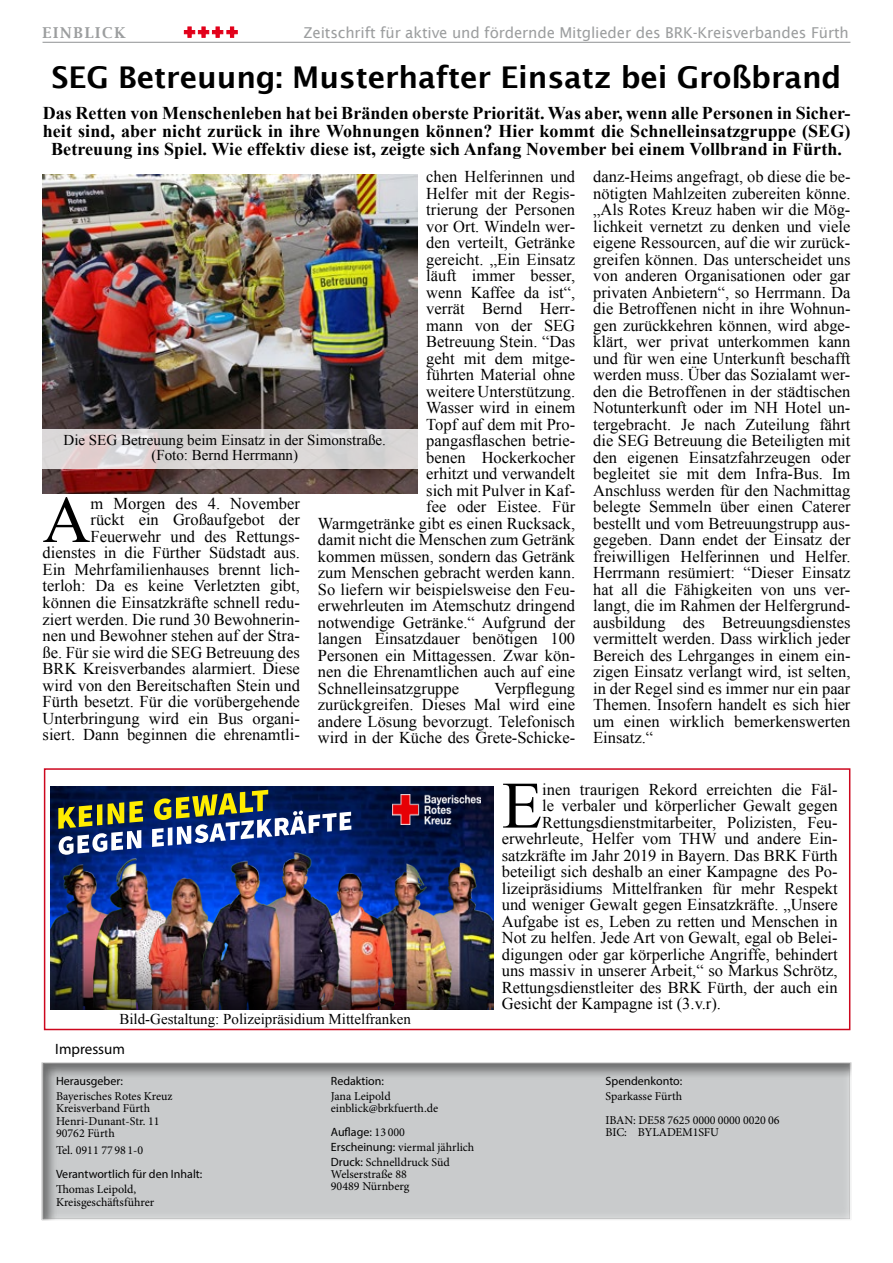
<style>
.page{position:relative;width:893px;height:1263px;background:#fff}
.page>*{position:absolute;margin:0;border:0;box-sizing:border-box;transform-origin:0 0}
.t1{font:66.3px "Times New Roman";color:#000}
.t2{font:600 30px "Lucida Sans";letter-spacing:-.005em;color:#000}
.t3{font:700 18px/18px "Times New Roman";letter-spacing:.005em;color:#000;text-align:center}
.t4{font:16.5px/16.5px "Times New Roman";color:#000;text-align:justify}
.t5{font:15px/15px "Times New Roman";color:#000;text-align:center}
.t6{font:15px "Lucida Sans";letter-spacing:-.01em;color:#9c9e9f}
.t7{font:15px "Myriad Pro";color:#000}
.t8{font:600 15px "Lucida Bright";letter-spacing:.11em;color:#9c9e9f}
.t9{font:12px/12px "Minion Pro";color:#000}
.t10{font:12px "Myriad Pro";color:#000}
.s1{font-family:"Minion Pro"}
.s2{font-family:"Myriad Pro"}
</style>
<div class="page">
<div style="left:44px;top:768px;width:806px;height:262px;background:#fff;border:2px solid #cd071e"></div>
<div style="left:36px;top:1056px;width:822px;height:171px;background:#000;opacity:.51"></div>
<hr style="left:43px;top:42px;width:807px;height:1px;background:#9c9e9f">
<svg style="left:184px;top:27px;width:53px;height:11px"></svg>
<img style="left:43px;top:174px;width:375px;height:319px">
<svg style="left:43px;top:429px;width:375px;height:39px;background:#dad6d5"></svg>
<img style="left:50px;top:787px;width:443px;height:87px">
<img style="left:392px;top:795px;width:89px;height:29px">
<img style="left:457px;top:859px;width:36px;height:151px">
<img style="left:358px;top:857px;width:99px;height:153px">
<img style="left:50px;top:859px;width:31px;height:151px">
<img style="left:81px;top:855px;width:104px;height:155px">
<img style="left:145px;top:874px;width:48px;height:136px">
<img style="left:343px;top:868px;width:59px;height:142px">
<img style="left:249px;top:855px;width:94px;height:155px">
<img style="left:193px;top:857px;width:100px;height:153px">
<svg style="left:58px;top:790px;width:293px;height:65px;background:#475970"></svg>
<p class="t8" style="left:43px;top:24px;width:85px">EINBLICK</p>
<p class="t6" style="left:304px;top:24px;width:547px">Zeitschrift für aktive und fördernde Mitglieder des BRK-Kreisverbandes Fürth</p>
<h2 class="t2" style="left:52px;top:60px;width:791px">SEG Betreuung: Musterhafter Einsatz bei Großbrand</h2>
<p class="t3" style="left:43px;top:104px;width:809px">Das Retten von Menschenleben hat bei Bränden oberste Priorität. Was aber, wenn alle Personen in Sicher&shy;heit sind, aber nicht zurück in ihre Wohnungen können? Hier kommt die Schnelleinsatzgruppe (SEG)<br>Betreuung ins Spiel. Wie effektiv diese ist, zeigte sich Anfang November bei einem Vollbrand in Fürth.</p>
<p class="t4" style="left:426px;top:168px;width:150px">chen Helferinnen und</p>
<p class="t4" style="left:426px;top:184px;width:150px">Helfer mit der Regis-</p>
<p class="t4" style="left:426px;top:201px;width:150px">trierung der Personen</p>
<p class="t4" style="left:426px;top:217px;width:150px">vor Ort. Windeln wer-</p>
<p class="t4" style="left:426px;top:234px;width:150px">den verteilt, Getränke</p>
<p class="t4" style="left:426px;top:250px;width:150px">gereicht. „Ein Einsatz</p>
<p class="t4" style="left:426px;top:267px;width:150px">läuft immer besser,</p>
<p class="t4" style="left:426px;top:283px;width:150px">wenn Kaffee da ist“,</p>
<p class="t4" style="left:426px;top:300px;width:150px">verrät Bernd Herr-</p>
<p class="t4" style="left:426px;top:316px;width:150px">mann von der SEG</p>
<p class="t4" style="left:426px;top:333px;width:150px">Betreuung Stein. “Das</p>
<p class="t4" style="left:426px;top:349px;width:150px">geht mit dem mitge-</p>
<p class="t4" style="left:426px;top:366px;width:150px">führten Material ohne</p>
<p class="t4" style="left:426px;top:382px;width:150px">weitere Unterstützung.</p>
<p class="t4" style="left:426px;top:399px;width:150px">Wasser wird in einem</p>
<p class="t4" style="left:426px;top:415px;width:150px">Topf auf dem mit Pro-</p>
<p class="t4" style="left:426px;top:432px;width:150px">pangasflaschen betrie-</p>
<p class="t4" style="left:426px;top:448px;width:150px">benen Hockerkocher</p>
<p class="t4" style="left:426px;top:465px;width:150px">erhitzt und verwandelt</p>
<p class="t4" style="left:426px;top:481px;width:150px">sich mit Pulver in Kaf-</p>
<p class="t4" style="left:426px;top:498px;width:150px">fee oder Eistee. Für</p>
<p class="t4" style="left:318px;top:514px;width:259px">Warmgetränke gibt es einen Rucksack,</p>
<p class="t4" style="left:318px;top:531px;width:259px">damit nicht die Menschen zum Getränk</p>
<p class="t4" style="left:318px;top:547px;width:259px">kommen müssen, sondern das Getränk</p>
<p class="t4" style="left:318px;top:564px;width:259px">zum Menschen gebracht werden kann.</p>
<p class="t4" style="left:318px;top:580px;width:259px">So liefern wir beispielsweise den Feu-</p>
<p class="t4" style="left:318px;top:597px;width:259px">erwehrleuten im Atemschutz dringend</p>
<p class="t4" style="left:318px;top:613px;width:259px">notwendige Getränke.“ Aufgrund der</p>
<p class="t4" style="left:318px;top:630px;width:259px">langen Einsatzdauer benötigen 100</p>
<p class="t4" style="left:318px;top:646px;width:259px">Personen ein Mittagessen. Zwar kön-</p>
<p class="t4" style="left:318px;top:663px;width:259px">nen die Ehrenamtlichen auch auf eine</p>
<p class="t4" style="left:318px;top:679px;width:143px">Schnelleinsatzgruppe</p>
<p class="t5" style="left:64px;top:432px;width:324px">Die SEG Betreuung beim Einsatz in der Simonstraße. (Foto: Bernd Herrmann)</p>
<h1 class="t1" style="left:43px;top:473px;width:49px">A</h1>
<p class="t4" style="left:43px;top:495px;width:259px;text-align:right">m Morgen des 4. November<br>rückt ein Großaufgebot der Feuerwehr und des Rettungs&shy;dienstes in die Fürther Südstadt aus.<br>Ein Mehrfamilienhauses brennt lich&shy;terloh: Da es keine Verletzten gibt, können die Einsatzkräfte schnell redu&shy;ziert werden. Die rund 30 Bewohnerin&shy;nen und Bewohner stehen auf der Stra&shy;ße. Für sie wird die SEG Betreuung des BRK Kreisverbandes alarmiert. Diese wird von den Bereitschaften Stein und Fürth besetzt. Für die vorübergehende Unterbringung wird ein Bus organi&shy;siert. Dann beginnen die ehrenamtli-</p>
<p class="t4" style="left:318px;top:679px;width:259px;text-indent:177px">Verpflegung zurückgreifen. Dieses Mal wird eine andere Lösung bevorzugt. Telefonisch wird in der Küche des Grete-Schicke-</p>
<p class="t4" style="left:593px;top:168px;width:259px">danz-Heims angefragt, ob diese die be&shy;nötigten Mahlzeiten zubereiten könne. „Als Rotes Kreuz haben wir die Mög&shy;lichkeit vernetzt zu denken und viele eigene Ressourcen, auf die wir zurück&shy;greifen können. Das unterscheidet uns von anderen Organisationen oder gar privaten Anbietern“, so Herrmann. Da die Betroffenen nicht in ihre Wohnun&shy;gen zurückkehren können, wird abge&shy;klärt, wer privat unterkommen kann und für wen eine Unterkunft beschafft werden muss. Über das Sozialamt wer&shy;den die Betroffenen in der städtischen Notunterkunft oder im NH Hotel un&shy;tergebracht. Je nach Zuteilung fährt die SEG Betreuung die Beteiligten mit den eigenen Einsatzfahrzeugen oder begleitet sie mit dem Infra-Bus. Im Anschluss werden für den Nachmittag belegte Semmeln über einen Caterer bestellt und vom Betreuungstrupp aus&shy;gegeben. Dann endet der Einsatz der freiwilligen Helferinnen und Helfer.<br>Herrmann resümiert: “Dieser Einsatz hat all die Fähigkeiten von uns ver&shy;langt, die im Rahmen der Helfergrund&shy;ausbildung des Betreuungsdienstes vermittelt werden. Dass wirklich jeder Bereich des Lehrganges in einem ein&shy;zigen Einsatz verlangt wird, ist selten, in der Regel sind es immer nur ein paar Themen. Insofern handelt es sich hier um einen wirklich bemerkenswerten Einsatz.“</p>
<p class="t5" style="left:119px;top:1010px;width:293px">Bild-Gestaltung: Polizeipräsidium Mittelfranken</p>
<p class="t7" style="left:55px;top:1040px;width:71px">Impressum</p>
<p class="t10" style="left:56px;top:1073px;width:68px">Herausgeber:</p>
<p class="t9" style="left:56px;top:1090px;width:118px">Bayerisches Rotes Kreuz<br>Kreisverband Fürth</p>
<p class="t9" style="left:56px;top:1115px;width:105px">Henri-Dunant-Str. 11<br>90762 Fürth</p>
<p class="t9" style="left:56px;top:1144px;width:89px">Tel. 0911 77 98 1-0</p>
<p class="t10" style="left:56px;top:1166px;width:148px">Verantwortlich für den Inhalt:</p>
<p class="t9" style="left:56px;top:1182px;width:100px;line-height:13.5px">Thomas Leipold,<br>Kreisgeschäftsführer</p>
<p class="t10" style="left:331px;top:1073px;width:55px">Redaktion:</p>
<p class="t9" style="left:331px;top:1090px;width:109px">Jana Leipold einblick@brkfuerth.de</p>
<p class="t10" style="left:331px;top:1124px;width:76px">Auflage: <span class="s1">13 000</span></p>
<p class="t9" style="left:331px;top:1139px;width:145px;line-height:15px"><span class="s2">Erscheinung:</span> viermal jährlich<br><span class="s2">Druck:</span> Schnelldruck Süd</p>
<p class="t9" style="left:331px;top:1168px;width:80px">Welserstraße 88<br>90489 Nürnberg</p>
<h1 class="t1" style="left:502px;top:759px;width:42px">E</h1>
<p class="t4" style="left:542px;top:780px;width:297px">inen traurigen Rekord erreichten die Fäl-</p>
<p class="t4" style="left:542px;top:797px;width:297px">le verbaler und körperlicher Gewalt gegen</p>
<p class="t4" style="left:542px;top:813px;width:297px">Rettungsdienstmitarbeiter, Polizisten, Feu-</p>
<p class="t4" style="left:502px;top:830px;width:337px">erwehrleute, Helfer vom THW und andere Ein-</p>
<p class="t4" style="left:502px;top:846px;width:337px">satzkräfte im Jahr 2019 in Bayern. Das BRK Fürth</p>
<p class="t4" style="left:502px;top:863px;width:337px">beteiligt sich deshalb an einer Kampagne des Po-</p>
<p class="t4" style="left:502px;top:879px;width:337px">lizeipräsidiums Mittelfranken für mehr Respekt</p>
<p class="t4" style="left:502px;top:896px;width:337px">und weniger Gewalt gegen Einsatzkräfte. „Unsere</p>
<p class="t4" style="left:502px;top:912px;width:337px">Aufgabe ist es, Leben zu retten und Menschen in</p>
<p class="t4" style="left:502px;top:929px;width:337px">Not zu helfen. Jede Art von Gewalt, egal ob Belei-</p>
<p class="t4" style="left:502px;top:945px;width:337px">digungen oder gar körperliche Angriffe, behindert</p>
<p class="t4" style="left:502px;top:962px;width:337px">uns massiv in unserer Arbeit,“ so Markus Schrötz,</p>
<p class="t4" style="left:502px;top:978px;width:337px">Rettungsdienstleiter des BRK Fürth, der auch ein</p>
<p class="t4" style="left:502px;top:995px;width:221px">Gesicht der Kampagne ist (3.v.r).</p>
<p class="t10" style="left:606px;top:1073px;width:78px">Spendenkonto:</p>
<p class="t9" style="left:606px;top:1084px;width:176px;line-height:24px">Sparkasse Fürth<br>IBAN: DE58 7625 0000 0000 0020 06</p>
<p class="t9" style="left:606px;top:1126px;width:115px">BIC: BYLADEM1SFU</p>
</div>
